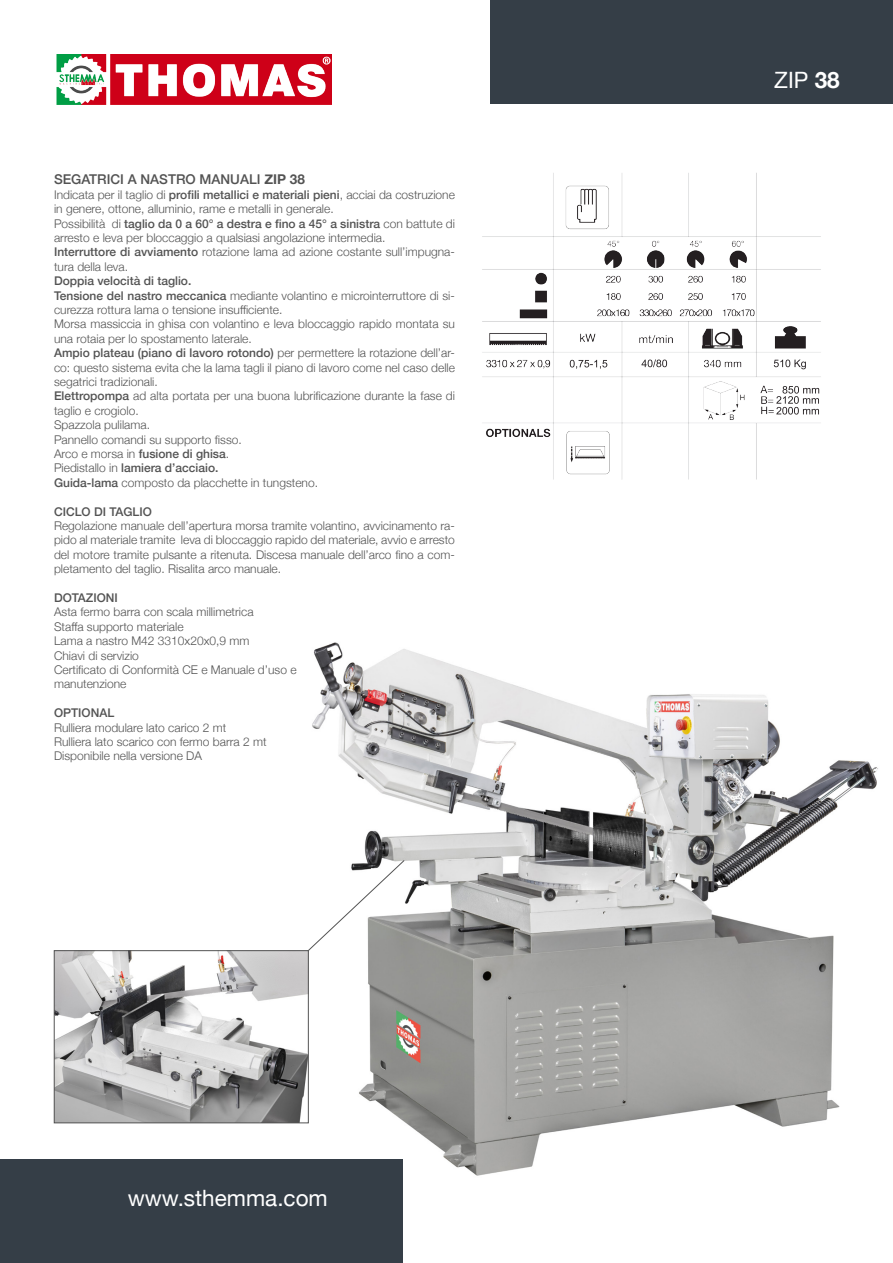
<style>
.page{position:relative;width:893px;height:1263px;background:#fff}
.page>*{position:absolute;margin:0;border:0;box-sizing:border-box;transform-origin:0 0}
.t1{font:22.5px "Helvetica Neue";color:#fff}
.t2{font:500 13.5px "Helvetica Neue";color:#535353}
.t3{font:300 12px/14.4px "Helvetica Neue";color:#535353}
.t4{font:500 12px "Helvetica Neue";color:#535353}
.s1{font-weight:700}
.s2{font-weight:500}
.s3{font-weight:300}
</style>
<div class="page">
<img style="left:285px;top:642px;width:593px;height:534px">
<div style="left:490px;top:0;width:403px;height:103px;background:#353e47"></div>
<img style="left:56px;top:54px;width:276px;height:50px">
<img style="left:482px;top:173px;width:339px;height:307px">
<div style="left:0;top:1160px;width:403px;height:103px;background:#353e47"></div>
<img style="left:56px;top:952px;width:251px;height:169px">
<div style="left:54px;top:950px;width:255px;height:173px;border:1px solid #535353"></div>
<svg style="left:308px;top:860px;width:97px;height:91px"></svg>
<p class="t2" style="left:54px;top:169px;width:252px">SEGATRICI A NASTRO MANUALI <span class="s1">ZIP 38</span></p>
<p class="t3" style="left:54px;top:186px;width:402px">Indicata per il taglio di <span class="s2">profili metallici e materiali pieni</span>, acciai da costruzione in genere, ottone, alluminio, rame e metalli in generale.</p>
<p class="t3" style="left:54px;top:215px;width:402px">Possibilità di <span class="s2">taglio da 0 a 60° a destra e fino a 45° a sinistra</span> con battute di arresto e leva per bloccaggio a qualsiasi angolazione intermedia.</p>
<p class="t3" style="left:54px;top:244px;width:402px"><span class="s2">Interruttore di avviamento</span> rotazione lama ad azione costante sull’impugna&shy;tura della leva.</p>
<p class="t4" style="left:54px;top:271px;width:139px">Doppia velocità di taglio.</p>
<p class="t3" style="left:54px;top:287px;width:402px"><span class="s2">Tensione del nastro meccanica</span> mediante volantino e microinterruttore di si&shy;curezza rottura lama o tensione insufficiente.</p>
<p class="t3" style="left:54px;top:316px;width:402px">Morsa massiccia in ghisa con volantino e leva bloccaggio rapido montata su una rotaia per lo spostamento laterale.</p>
<p class="t3" style="left:54px;top:345px;width:403px;text-align:justify"><span class="s2">Ampio plateau (piano di lavoro rotondo)</span> per permettere la rotazione dell’ar&shy;co: questo sistema evita che la lama tagli il piano di lavoro come nel caso delle segatrici tradizionali.</p>
<p class="t3" style="left:54px;top:388px;width:402px"><span class="s2">Elettropompa</span> ad alta portata per una buona lubrificazione durante la fase di taglio e crogiolo.</p>
<p class="t3" style="left:54px;top:417px;width:98px">Spazzola pulilama.</p>
<p class="t3" style="left:54px;top:431px;width:189px">Pannello comandi su supporto fisso.</p>
<p class="t4" style="left:54px;top:444px;width:177px"><span class="s3">Arco e morsa in</span> fusione di ghisa<span class="s3">.</span></p>
<p class="t4" style="left:54px;top:458px;width:166px"><span class="s3">Piedistallo in</span> lamiera d’acciaio.</p>
<p class="t3" style="left:54px;top:474px;width:266px"><span class="s2">Guida-lama</span> composto da placchette in tungsteno.</p>
<p class="t4" style="left:54px;top:502px;width:99px">CICLO DI TAGLIO</p>
<p class="t3" style="left:54px;top:518px;width:402px;text-align:justify">Regolazione manuale dell’apertura morsa tramite volantino, avvicinamento ra&shy;pido al materiale tramite leva di bloccaggio rapido del materiale, avvio e arresto del motore tramite pulsante a ritenuta. Discesa manuale dell’arco fino a com&shy;pletamento del taglio. Risalita arco manuale.</p>
<p class="t4" style="left:54px;top:588px;width:65px">DOTAZIONI</p>
<p class="t3" style="left:54px;top:604px;width:201px">Asta fermo barra con scala millimetrica</p>
<p class="t3" style="left:54px;top:618px;width:131px">Staffa supporto materiale</p>
<p class="t3" style="left:54px;top:633px;width:197px">Lama a nastro M42 3310x20x0,9 mm</p>
<p class="t3" style="left:54px;top:647px;width:86px">Chiavi di servizio</p>
<p class="t3" style="left:54px;top:662px;width:244px">Certificato di Conformità CE e Manuale d’uso e</p>
<p class="t3" style="left:54px;top:676px;width:74px">manutenzione</p>
<p class="t4" style="left:54px;top:703px;width:62px">OPTIONAL</p>
<p class="t3" style="left:54px;top:719px;width:174px">Rulliera modulare lato carico 2 mt</p>
<p class="t3" style="left:54px;top:734px;width:214px">Rulliera lato scarico con fermo barra 2 mt</p>
<p class="t3" style="left:54px;top:748px;width:150px">Disponibile nella versione DA</p>
<p class="t1" style="left:128px;top:1182px;width:202px">www.sthemma.com</p>
<p class="t1" style="left:774px;top:64px;width:67px">ZIP <span class="s1">38</span></p>
</div>
